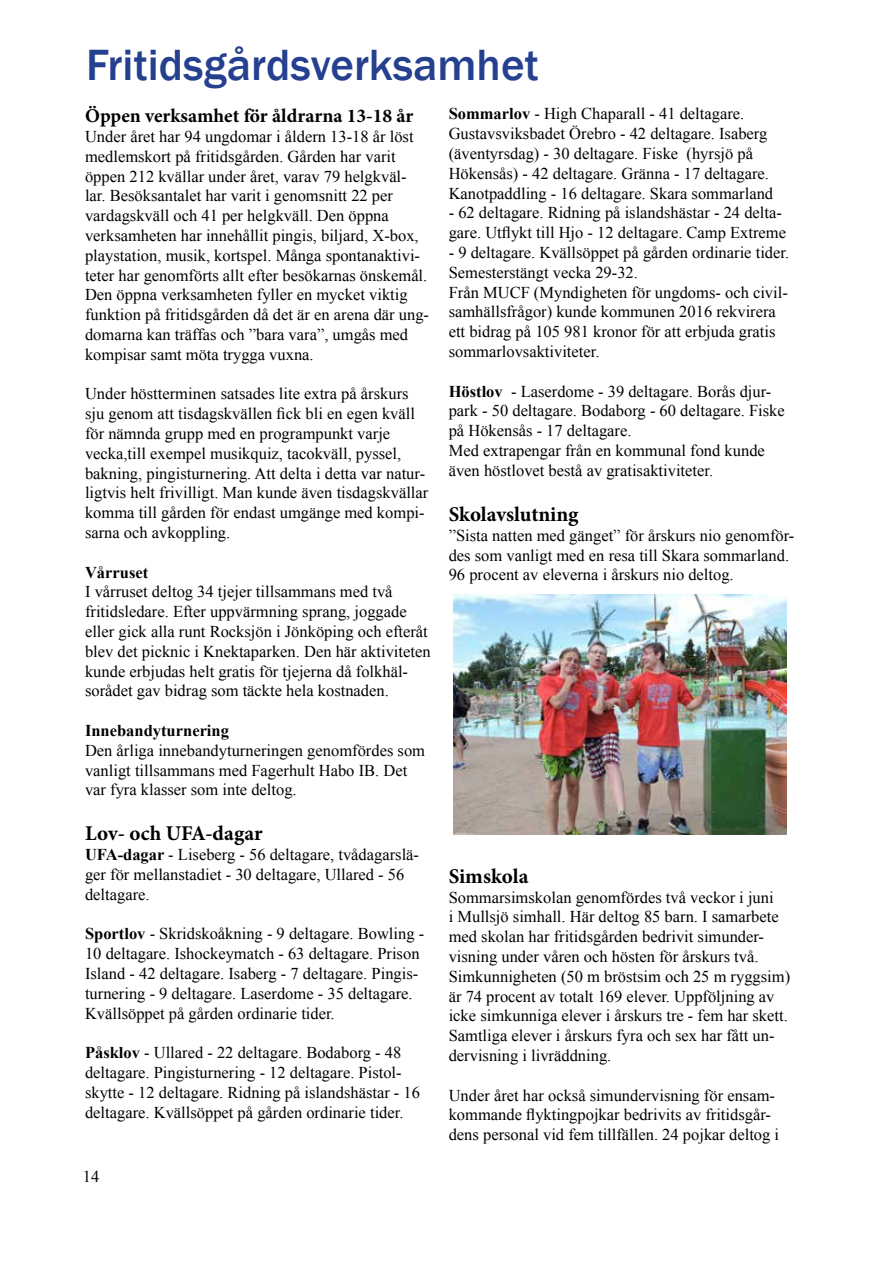
<style>
.page{position:relative;width:893px;height:1263px;background:#fff}
.page>*{position:absolute;margin:0;border:0;box-sizing:border-box;transform-origin:0 0}
.t1{font:500 45px "Franklin Gothic";color:#25408f}
.t2{font:700 21px "Minion Pro";color:#000}
.t3{font:700 19.5px "Minion Pro";color:#000}
.t4{font:16.5px/19.8px "Times New Roman";color:#000}
.t5{font:700 16.5px "Times New Roman";color:#000}
.s1{font-weight:700}
</style>
<div class="page">
<img style="left:454px;top:594px;width:333px;height:241px">
<h1 class="t1" style="left:86px;top:37px;width:454px">Fritidsgårdsverksamhet</h1>
<p class="t3" style="left:85px;top:102px;width:330px">Öppen verksamhet för åldrarna 13-18 år</p>
<p class="t4" style="left:85px;top:126px;width:346px">Under året har 94 ungdomar i åldern 13-18 år löst medlemskort på fritidsgården. Gården har varit öppen 212 kvällar under året, varav 79 helgkväl&shy;lar. Besöksantalet har varit i genomsnitt 22 per vardagskväll och 41 per helgkväll. Den öppna verksamheten har innehållit pingis, biljard, X-box, playstation, musik, kortspel. Många spontanaktivi&shy;teter har genomförts allt efter besökarnas önskemål.<br>Den öppna verksamheten fyller en mycket viktig funktion på fritidsgården då det är en arena där ung&shy;domarna kan träffas och ”bara vara”, umgås med kompisar samt möta trygga vuxna.</p>
<p class="t4" style="left:85px;top:384px;width:345px">Under höstterminen satsades lite extra på årskurs sju genom att tisdagskvällen fick bli en egen kväll för nämnda grupp med en programpunkt varje vecka,till exempel musikquiz, tacokväll, pyssel, bakning, pingisturnering. Att delta i detta var natur&shy;ligtvis helt frivilligt. Man kunde även tisdagskvällar komma till gården för endast umgänge med kompi&shy;sarna och avkoppling.</p>
<p class="t5" style="left:85px;top:561px;width:65px">Vårruset</p>
<p class="t4" style="left:85px;top:582px;width:347px">I vårruset deltog 34 tjejer tillsammans med två fritidsledare. Efter uppvärmning sprang, joggade eller gick alla runt Rocksjön i Jönköping och efteråt blev det picknic i Knektaparken. Den här aktiviteten kunde erbjudas helt gratis för tjejerna då folkhäl&shy;sorådet gav bidrag som täckte hela kostnaden.</p>
<p class="t5" style="left:85px;top:719px;width:145px">Innebandyturnering</p>
<p class="t4" style="left:85px;top:740px;width:342px">Den årliga innebandyturneringen genomfördes som vanligt tillsammans med Fagerhult Habo IB. Det var fyra klasser som inte deltog.</p>
<p class="t2" style="left:85px;top:819px;width:179px">Lov- och UFA-dagar</p>
<p class="t4" style="left:85px;top:845px;width:336px"><span class="s1">UFA-dagar</span> - Liseberg - 56 deltagare, tvådagarslä&shy;ger för mellanstadiet - 30 deltagare, Ullared - 56 deltagare.</p>
<p class="t4" style="left:85px;top:924px;width:341px"><span class="s1">Sportlov</span> - Skridskoåkning - 9 deltagare. Bowling - 10 deltagare. Ishockeymatch - 63 deltagare. Prison Island - 42 deltagare. Isaberg - 7 deltagare. Pingis&shy;turnering - 9 deltagare. Laserdome - 35 deltagare.<br>Kvällsöppet på gården ordinarie tider.</p>
<p class="t4" style="left:85px;top:1043px;width:336px"><span class="s1">Påsklov</span> - Ullared - 22 deltagare. Bodaborg - 48 deltagare. Pingisturnering - 12 deltagare. Pistol&shy;skytte - 12 deltagare. Ridning på islandshästar - 16 deltagare. Kvällsöppet på gården ordinarie tider.</p>
<p class="t4" style="left:449px;top:104px;width:326px"><span class="s1">Sommarlov</span> - High Chaparall - 41 deltagare.<br>Gustavsviksbadet Örebro - 42 deltagare. Isaberg (äventyrsdag) - 30 deltagare. Fiske (hyrsjö på Hökensås) - 42 deltagare. Gränna - 17 deltagare.<br>Kanotpaddling - 16 deltagare. Skara sommarland</p>
<p class="t4" style="left:449px;top:203px;width:339px">- 62 deltagare. Ridning på islandshästar - 24 delta&shy;gare. Utflykt till Hjo - 12 deltagare. Camp Extreme</p>
<p class="t4" style="left:449px;top:242px;width:342px">- 9 deltagare. Kvällsöppet på gården ordinarie tider.<br>Semesterstängt vecka 29-32.<br>Från MUCF (Myndigheten för ungdoms- och civil&shy;samhällsfrågor) kunde kommunen 2016 rekvirera ett bidrag på 105 981 kronor för att erbjuda gratis sommarlovsaktiviteter.</p>
<p class="t4" style="left:449px;top:381px;width:338px"><span class="s1">Höstlov</span> - Laserdome - 39 deltagare. Borås djur&shy;park - 50 deltagare. Bodaborg - 60 deltagare. Fiske på Hökensås - 17 deltagare.<br>Med extrapengar från en kommunal fond kunde även höstlovet bestå av gratisaktiviteter.</p>
<p class="t2" style="left:449px;top:499px;width:131px">Skolavslutning</p>
<p class="t4" style="left:449px;top:525px;width:347px">”Sista natten med gänget” för årskurs nio genomför&shy;des som vanligt med en resa till Skara sommarland.<br>96 procent av eleverna i årskurs nio deltog.</p>
<p class="t2" style="left:449px;top:861px;width:81px">Simskola</p>
<p class="t4" style="left:449px;top:887px;width:343px">Sommarsimskolan genomfördes två veckor i juni<br>i Mullsjö simhall. Här deltog 85 barn. I samarbete med skolan har fritidsgården bedrivit simunder&shy;visning under våren och hösten för årskurs två.<br>Simkunnigheten (50 m bröstsim och 25 m ryggsim) är 74 procent av totalt 169 elever. Uppföljning av icke simkunniga elever i årskurs tre - fem har skett.<br>Samtliga elever i årskurs fyra och sex har fått un&shy;dervisning i livräddning.</p>
<p class="t4" style="left:449px;top:1085px;width:332px">Under året har också simundervisning för ensam&shy;kommande flyktingpojkar bedrivits av fritidsgår&shy;dens personal vid fem tillfällen. 24 pojkar deltog i</p>
<p class="t4" style="left:83px;top:1166px;width:18px">14</p>
</div>
